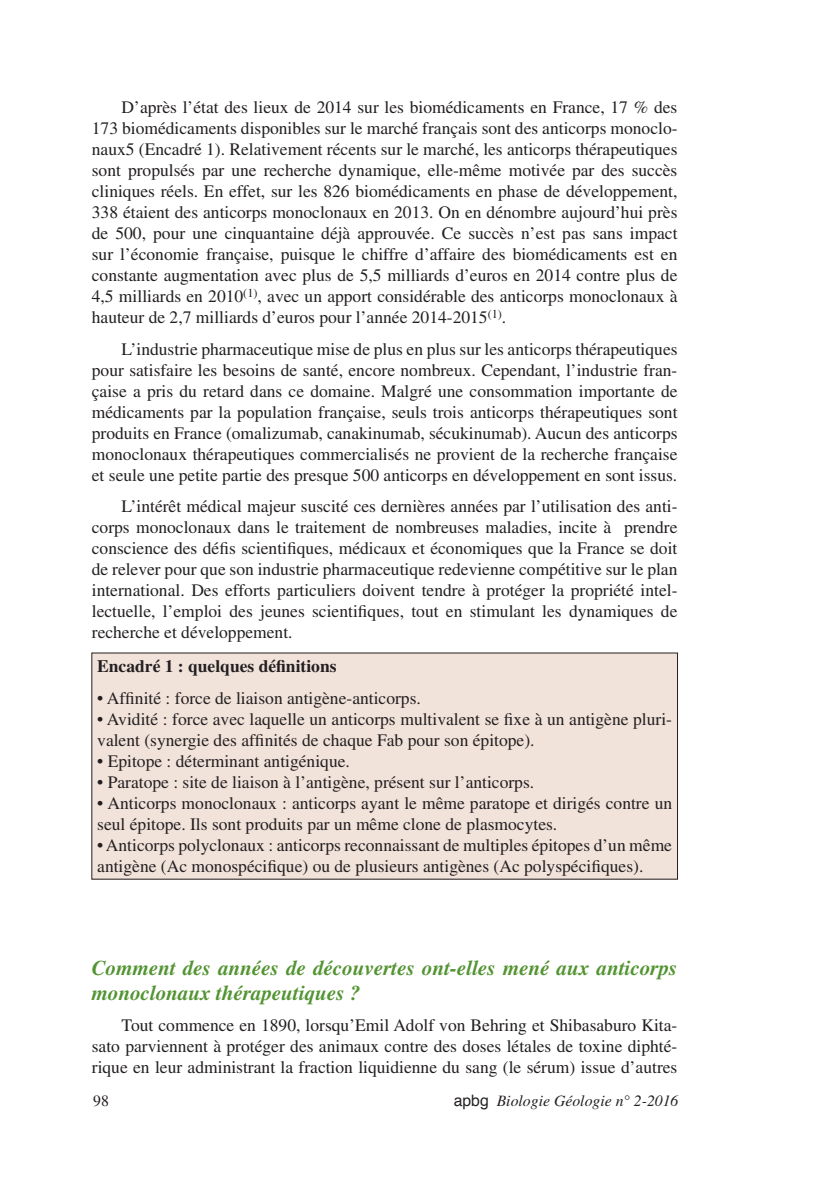
<style>
.page{position:relative;width:819px;height:1191px;background:#fff}
.page>*{position:absolute;margin:0;border:0;box-sizing:border-box;transform-origin:0 0}
.t1{font:italic 700 21px/25.2px "Times";color:#539432}
.t2{font:17.5px/21px "Times";color:#231f20;text-align:justify}
.t3{font:700 17.5px "Times";color:#231f20}
.t4{font:italic 15.75px "Times";color:#231f20}
.t5{font:15.75px "Times";color:#231f20}
.s1{font-family:"Helvetica";font-style:normal}
</style>
<div class="page">
<div style="left:92px;top:653px;width:585px;height:226px;background:#f1e2da"></div>
<p class="t2" style="left:92px;top:96px;width:587px;text-indent:30px">D’après l’état des lieux de 2014 sur les biomédicaments en France, 17 % des 173 biomédicaments disponibles sur le marché français sont des anticorps monoclo&shy;naux5 (Encadré 1). Relativement récents sur le marché, les anticorps thérapeutiques sont propulsés par une recherche dynamique, elle-même motivée par des succès cliniques réels. En effet, sur les 826 biomédicaments en phase de développement, 338 étaient des anticorps monoclonaux en 2013. On en dénombre aujourd’hui près de 500, pour une cinquantaine déjà approuvée. Ce succès n’est pas sans impact sur l’économie française, puisque le chiffre d’affaire des biomédicaments est en constante augmentation avec plus de 5,5 milliards d’euros en 2014 contre plus de 4,5 milliards en 2010<sup>(1)</sup>, avec un apport considérable des anticorps monoclonaux à hauteur de 2,7 milliards d’euros pour l’année 2014-2015<sup>(1)</sup>.</p>
<p class="t2" style="left:92px;top:338px;width:587px;text-indent:30px">L’industrie pharmaceutique mise de plus en plus sur les anticorps thérapeutiques pour satisfaire les besoins de santé, encore nombreux. Cependant, l’industrie fran&shy;çaise a pris du retard dans ce domaine. Malgré une consommation importante de médicaments par la population française, seuls trois anticorps thérapeutiques sont produits en France (omalizumab, canakinumab, sécukinumab). Aucun des anticorps monoclonaux thérapeutiques commercialisés ne provient de la recherche française et seule une petite partie des presque 500 anticorps en développement en sont issus.</p>
<p class="t2" style="left:92px;top:495px;width:587px;text-indent:30px">L’intérêt médical majeur suscité ces dernières années par l’utilisation des anti&shy;corps monoclonaux dans le traitement de nombreuses maladies, incite à prendre conscience des défis scientifiques, médicaux et économiques que la France se doit de relever pour que son industrie pharmaceutique redevienne compétitive sur le plan international. Des efforts particuliers doivent tendre à protéger la propriété intel&shy;lectuelle, l’emploi des jeunes scientifiques, tout en stimulant les dynamiques de recherche et développement.</p>
<p class="t3" style="left:97px;top:655px;width:241px">Encadré 1 : quelques définitions</p>
<p class="t2" style="left:97px;top:687px;width:325px">• Affinité : force de liaison antigène-anticorps.</p>
<p class="t2" style="left:97px;top:708px;width:576px">• Avidité : force avec laquelle un anticorps multivalent se fixe à un antigène pluri&shy;valent (synergie des affinités de chaque Fab pour son épitope).</p>
<p class="t2" style="left:97px;top:750px;width:254px">• Epitope : déterminant antigénique.</p>
<p class="t2" style="left:97px;top:771px;width:438px">• Paratope : site de liaison à l’antigène, présent sur l’anticorps.</p>
<p class="t2" style="left:97px;top:792px;width:576px">• Anticorps monoclonaux : anticorps ayant le même paratope et dirigés contre un seul épitope. Ils sont produits par un même clone de plasmocytes.</p>
<p class="t2" style="left:97px;top:834px;width:576px">• Anticorps polyclonaux : anticorps reconnaissant de multiples épitopes d’un même antigène (Ac monospécifique) ou de plusieurs antigènes (Ac polyspécifiques).</p>
<p class="t1" style="left:92px;top:955px;width:587px">Comment des années de découvertes ont-elles mené aux anticorps monoclonaux thérapeutiques ?</p>
<p class="t2" style="left:92px;top:1014px;width:587px;text-indent:30px">Tout commence en 1890, lorsqu’Emil Adolf von Behring et Shibasaburo Kita&shy;sato parviennent à protéger des animaux contre des doses létales de toxine diphté&shy;rique en leur administrant la fraction liquidienne du sang (le sérum) issue d’autres</p>
<p class="t5" style="left:93px;top:1091px;width:17px">98</p>
<p class="t4" style="left:453px;top:1092px;width:226px"><span class="s1">apbg</span> Biologie Géologie n° 2-2016</p>
</div>
